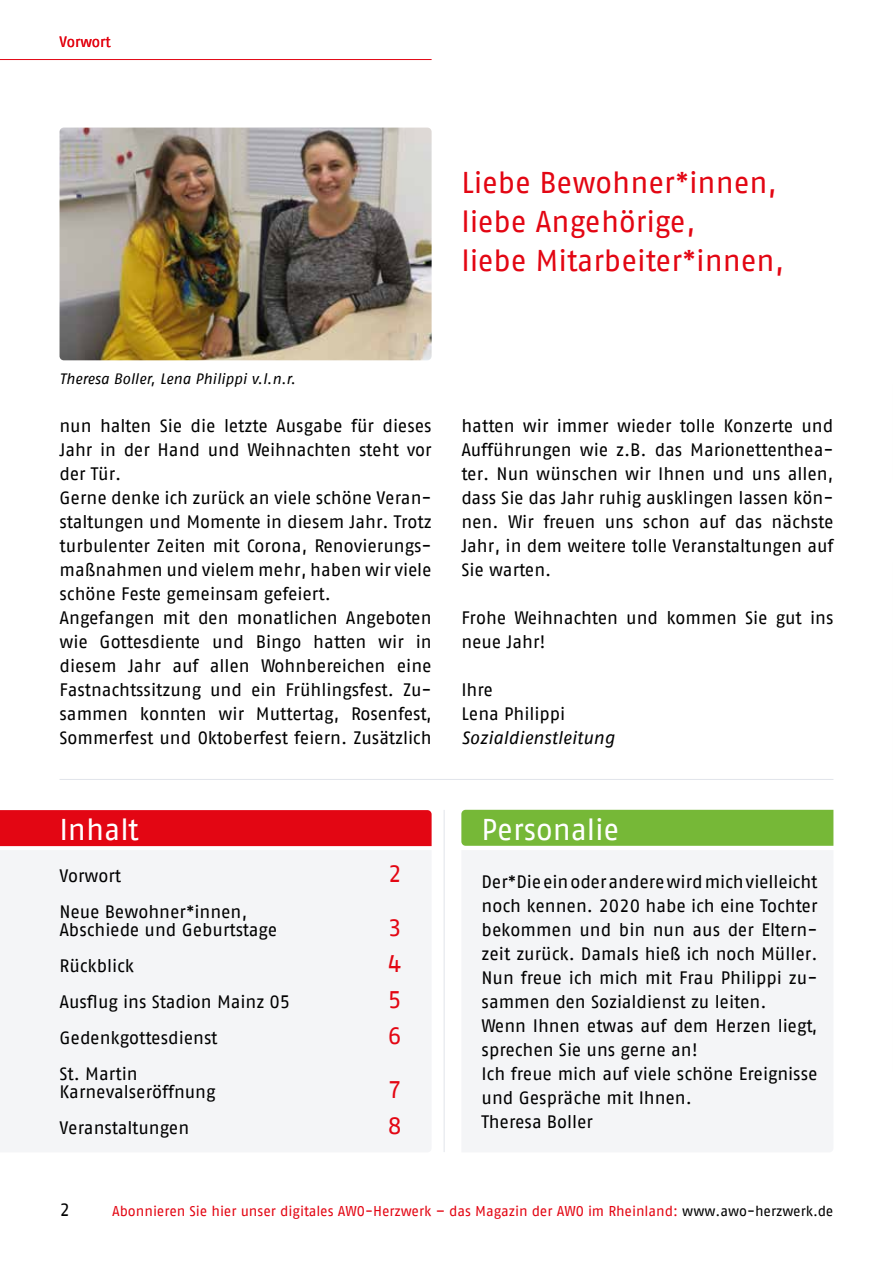
<style>
.page{position:relative;width:893px;height:1263px;background:#fff}
.page>*{position:absolute;margin:0;border:0;box-sizing:border-box;transform-origin:0 0}
.t1{font:30px/39px "AWO Fago Office";color:#e30613}
.t2{font:30px "AWO Fago Office";color:#fff}
.t3{font:24px "AWO Fago Office";color:#e30613}
.t4{font:18px/24px "AWO Fago Office";color:#000}
.t5{font:italic 18px "AWO Fago Office";color:#000}
.t6{font:italic 15px "AWO Fago Office";color:#000}
.t7{font:15px "AWO Fago Office";letter-spacing:-.005em;color:#e30613}
.t8{font:14.25px "AWO Fago Office";color:#e30613}
.s1{color:#000}
</style>
<div class="page">
<hr style="left:444px;top:810px;width:1px;height:342px;background:#e1e4ea">
<hr style="left:0;top:59px;width:432px;height:1px;background:#e30613">
<div style="left:0;top:851px;width:431px;height:301px;background:#f4f5f7"></div>
<div style="left:462px;top:851px;width:371px;height:301px;background:#f4f5f7"></div>
<div style="left:0;top:810px;width:432px;height:36px;background:#e30613"></div>
<div style="left:461px;top:810px;width:372px;height:36px;background:#76b837"></div>
<hr style="left:60px;top:779px;width:773px;height:1px;background:#e1e4ea">
<img style="left:60px;top:128px;width:372px;height:232px">
<p class="t7" style="left:60px;top:33px;width:53px">Vorwort</p>
<h1 class="t1" style="left:461px;top:163px;width:324px">Liebe Bewohner*innen, liebe Angehörige,<br>liebe Mitarbeiter*innen,</h1>
<p class="t6" style="left:60px;top:371px;width:238px">Theresa Boller, Lena Philippi v.l.n.r.</p>
<p class="t4" style="left:60px;top:414px;width:374px">nun halten Sie die letzte Ausgabe für dieses Jahr in der Hand und Weihnachten steht vor der Tür.<br>Gerne denke ich zurück an viele schöne Veran&shy;staltungen und Momente in diesem Jahr. Trotz turbulenter Zeiten mit Corona, Renovierungs&shy;maßnahmen und vielem mehr, haben wir viele schöne Feste gemeinsam gefeiert.<br>Angefangen mit den monatlichen Angeboten wie Gottesdiente und Bingo hatten wir in diesem Jahr auf allen Wohnbereichen eine Fastnachtssitzung und ein Frühlingsfest. Zu&shy;sammen konnten wir Muttertag, Rosenfest, Sommerfest und Oktoberfest feiern. Zusätzlich</p>
<h1 class="t2" style="left:60px;top:813px;width:81px">Inhalt</h1>
<p class="t4" style="left:60px;top:864px;width:63px">Vorwort</p>
<h2 class="t3" style="left:388px;top:860px;width:15px">2</h2>
<p class="t4" style="left:60px;top:903px;width:219px;line-height:18px">Neue Bewohner*innen,<br>Abschiede und Geburtstage</p>
<h2 class="t3" style="left:388px;top:914px;width:15px">3</h2>
<p class="t4" style="left:60px;top:954px;width:76px">Rückblick</p>
<h2 class="t3" style="left:388px;top:950px;width:15px">4</h2>
<p class="t4" style="left:60px;top:990px;width:232px">Ausflug ins Stadion Mainz 05</p>
<h2 class="t3" style="left:388px;top:986px;width:15px">5</h2>
<p class="t4" style="left:60px;top:1026px;width:160px">Gedenkgottesdienst</p>
<h2 class="t3" style="left:388px;top:1022px;width:15px">6</h2>
<p class="t4" style="left:60px;top:1065px;width:157px;line-height:18px">St. Martin<br>Karnevalseröffnung</p>
<h2 class="t3" style="left:388px;top:1076px;width:15px">7</h2>
<p class="t4" style="left:60px;top:1116px;width:131px">Veranstaltungen</p>
<h2 class="t3" style="left:388px;top:1112px;width:15px">8</h2>
<p class="t4" style="left:461px;top:414px;width:374px;text-align:justify">hatten wir immer wieder tolle Konzerte und Aufführungen wie z.B. das Marionettenthea&shy;ter. Nun wünschen wir Ihnen und uns allen, dass Sie das Jahr ruhig ausklingen lassen kön&shy;nen. Wir freuen uns schon auf das nächste Jahr, in dem weitere tolle Veranstaltungen auf Sie warten.</p>
<p class="t4" style="left:461px;top:606px;width:374px">Frohe Weihnachten und kommen Sie gut ins neue Jahr!</p>
<p class="t4" style="left:461px;top:678px;width:105px">Ihre<br>Lena Philippi</p>
<p class="t5" style="left:461px;top:728px;width:155px">Sozialdienstleitung</p>
<h1 class="t2" style="left:482px;top:813px;width:139px">Personalie</h1>
<p class="t4" style="left:482px;top:870px;width:337px">Der*Die ein oder andere wird mich vielleicht noch kennen. 2020 habe ich eine Tochter bekommen und bin nun aus der Eltern&shy;zeit zurück. Damals hieß ich noch Müller.<br>Nun freue ich mich mit Frau Philippi zu&shy;sammen den Sozialdienst zu leiten.<br>Wenn Ihnen etwas auf dem Herzen liegt, sprechen Sie uns gerne an!<br>Ich freue mich auf viele schöne Ereignisse und Gespräche mit Ihnen.<br>Theresa Boller</p>
<p class="t4" style="left:60px;top:1197px;width:12px">2</p>
<p class="t8" style="left:112px;top:1203px;width:723px">Abonnieren Sie hier unser digitales AWO-Herzwerk – das Magazin der AWO im Rheinland: <span class="s1">www.awo-herzwerk.de</span></p>
</div>
